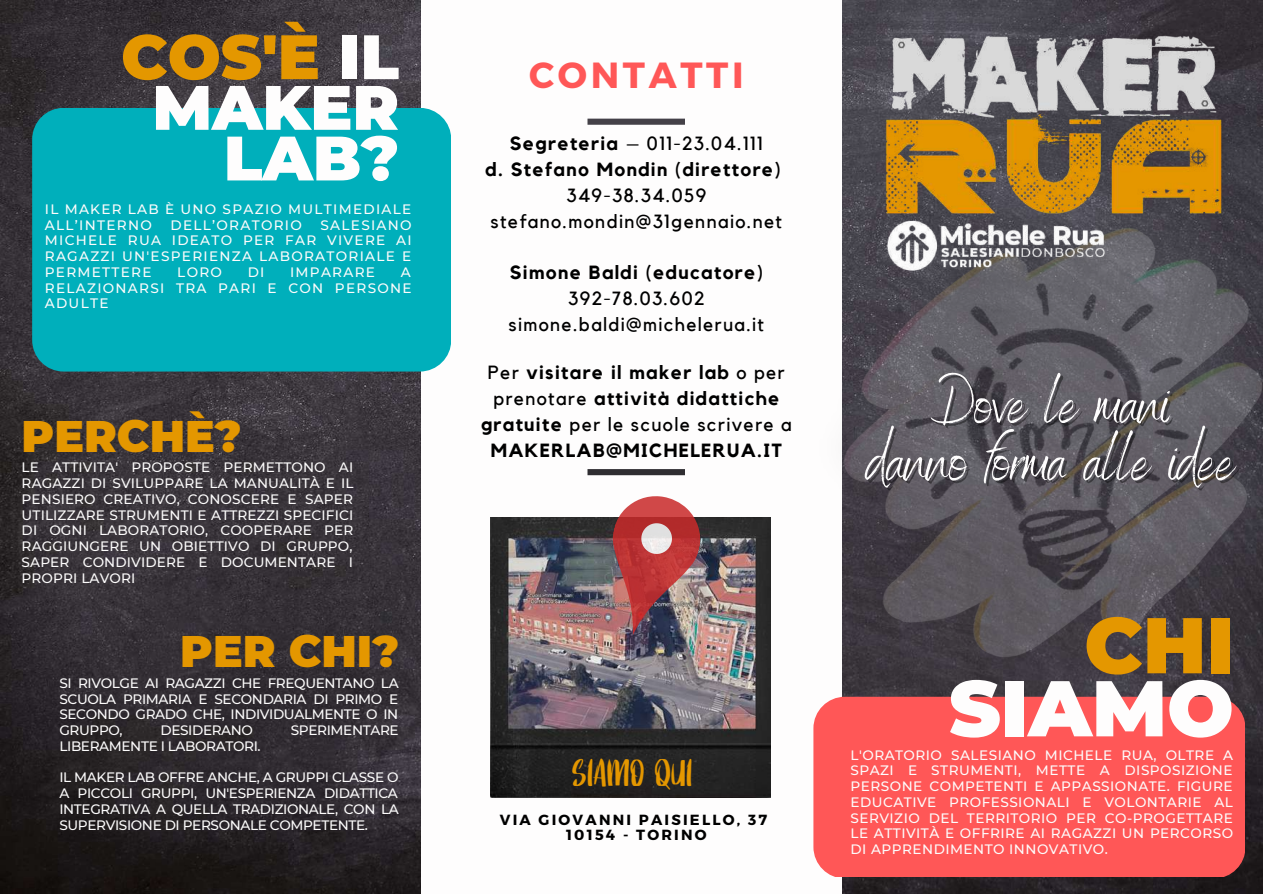
<style>
.page{position:relative;width:1263px;height:894px;background:#fff}
.page>*{position:absolute;margin:0;border:0;box-sizing:border-box;transform-origin:0 0}
.t1{font:900 78.75px "Montserrat";color:#fefdfd}
.t2{font:900 78.75px "Montserrat";color:#e49700}
.t3{font:900 62.55px/50.6px "Montserrat";color:#fefdfd;text-align:right}
.t4{font:62.25px/57.3px "Benedict";color:#fefdfd;text-align:center}
.t5{font:900 44.1px "Montserrat";color:#e49700}
.t6{font:37.05px "Ramen Yandi Designs";color:#e49700}
.t7{font:700 36.3px "Montserrat";letter-spacing:.1em;color:#ff5757}
.t8{font:700 19.05px/25.8px "Kollektif";letter-spacing:.07em;color:#000;text-align:center}
.t9{font:19.05px/25.8px "Kollektif";letter-spacing:.07em;color:#000;text-align:center}
.t10{font:700 14.7px/15.6px "Montserrat";letter-spacing:.15em;color:#000;text-align:center}
.t11{font:500 13.65px/15.8px "Montserrat";letter-spacing:.035em;color:#fdfcfc;text-align:justify}
.t12{font:500 13.65px/15.8px "Montserrat";letter-spacing:.095em;color:#fdfcfc}
.t13{font:500 13.65px "Montserrat";letter-spacing:-.025em;color:#fdfcfc}
.s1{color:#e49700}
.s2{font-weight:400}
</style>
<div class="page">
<img style="left:0;top:0;width:1263px;height:893px">
<div style="left:422px;top:0;width:420px;height:893px;background:#fefdfd"></div>
<div style="left:32px;top:108px;width:419px;height:263px;background:#00afbb;border-radius:31px"></div>
<svg style="left:587px;top:119px;width:98px;height:6px"></svg>
<svg style="left:587px;top:469px;width:98px;height:6px"></svg>
<img style="left:842px;top:181px;width:421px;height:524px">
<img style="left:870px;top:202px;width:252px;height:86px">
<img style="left:877px;top:33px;width:354px;height:184px">
<div style="left:813px;top:696px;width:431px;height:180px;background:#ff5757"></div>
<img style="left:491px;top:517px;width:280px;height:280px">
<img style="left:590px;top:496px;width:120px;height:149px">
<h2 class="t3" style="left:121px;top:31px;width:279px"><span class="s1">COS'È</span> IL<br>MAKER<br>LAB?</h2>
<p class="t12" style="left:45px;top:201px;width:368px">IL MAKER LAB È UNO SPAZIO MULTIMEDIALE<br>ALL’INTERNO</p>
<p class="t12" style="left:170px;top:217px;width:133px">DELL’ORATORIO</p>
<p class="t11" style="left:45px;top:217px;width:368px;text-indent:276px">SALESIANO MICHELE RUA IDEATO PER FAR VIVERE AI RAGAZZI UN'ESPERIENZA LABORATORIALE E PERMETTERE</p>
<p class="t11" style="left:177px;top:264px;width:46px">LORO</p>
<p class="t11" style="left:248px;top:264px;width:18px">DI</p>
<p class="t12" style="left:290px;top:264px;width:87px">IMPARARE</p>
<p class="t11" style="left:45px;top:264px;width:368px;text-indent:356px">A RELAZIONARSI TRA PARI E CON PERSONE ADULTE</p>
<h3 class="t5" style="left:22px;top:409px;width:221px">PERCHÈ?</h3>
<p class="t11" style="left:22px;top:459px;width:333px">LE ATTIVITA' PROPOSTE PERMETTONO AI RAGAZZI DI SVILUPPARE LA MANUALITÀ E IL PENSIERO CREATIVO, CONOSCERE E SAPER UTILIZZARE STRUMENTI E ATTREZZI SPECIFICI DI OGNI LABORATORIO, COOPERARE PER RAGGIUNGERE UN OBIETTIVO DI GRUPPO, SAPER CONDIVIDERE E DOCUMENTARE I PROPRI LAVORI</p>
<h3 class="t5" style="left:180px;top:623px;width:220px">PER CHI?</h3>
<p class="t11" style="left:59px;top:675px;width:341px">SI RIVOLGE AI RAGAZZI CHE FREQUENTANO LA SCUOLA PRIMARIA E SECONDARIA DI PRIMO E SECONDO GRADO CHE, INDIVIDUALMENTE O IN GRUPPO,</p>
<p class="t13" style="left:160px;top:721px;width:94px">DESIDERANO</p>
<p class="t13" style="left:291px;top:721px;width:109px">SPERIMENTARE</p>
<p class="t13" style="left:59px;top:737px;width:203px">LIBERAMENTE I LABORATORI.</p>
<p class="t11" style="left:59px;top:769px;width:341px">IL MAKER LAB OFFRE ANCHE, A GRUPPI CLASSE O A PICCOLI GRUPPI, UN'ESPERIENZA DIDATTICA INTEGRATIVA A QUELLA TRADIZIONALE, CON LA SUPERVISIONE DI PERSONALE COMPETENTE.</p>
<h3 class="t7" style="left:529px;top:52px;width:216px">CONTATTI</h3>
<h3 class="t8" style="left:485px;top:131px;width:297px">Segreteria <span class="s2">– 011-23.04.111<br></span>d. Stefano Mondin (direttore)</h3>
<h3 class="t9" style="left:491px;top:183px;width:293px">349-38.34.059 stefano.mondin@31gennaio.net</h3>
<h3 class="t8" style="left:510px;top:260px;width:255px">Simone Baldi (educatore)</h3>
<h3 class="t9" style="left:509px;top:286px;width:257px">392-78.03.602 simone.baldi@michelerua.it</h3>
<h3 class="t8" style="left:481px;top:360px;width:312px"><span class="s2">Per</span> visitare il maker lab <span class="s2">o per prenotare</span> attività didattiche gratuite <span class="s2">per le scuole scrivere a<br></span>MAKERLAB@MICHELERUA.IT</h3>
<h3 class="t6" style="left:572px;top:754px;width:122px">SIAMO QUI</h3>
<p class="t10" style="left:500px;top:810px;width:269px">VIA GIOVANNI PAISIELLO, 37<br>10154 - TORINO</p>
<h3 class="t4" style="left:866px;top:371px;width:370px">Dove le mani<br>danno forma alle idee</h3>
<h1 class="t2" style="left:1084px;top:597px;width:151px">CHI</h1>
<h1 class="t1" style="left:949px;top:660px;width:286px">SIAMO</h1>
<p class="t11" style="left:850px;top:746px;width:384px">L'ORATORIO SALESIANO MICHELE RUA, OLTRE A SPAZI E STRUMENTI, METTE A DISPOSIZIONE PERSONE COMPETENTI E APPASSIONATE. FIGURE EDUCATIVE PROFESSIONALI E VOLONTARIE AL SERVIZIO DEL TERRITORIO PER CO-PROGETTARE LE ATTIVITÀ E OFFRIRE AI RAGAZZI UN PERCORSO DI APPRENDIMENTO INNOVATIVO.</p>
</div>
